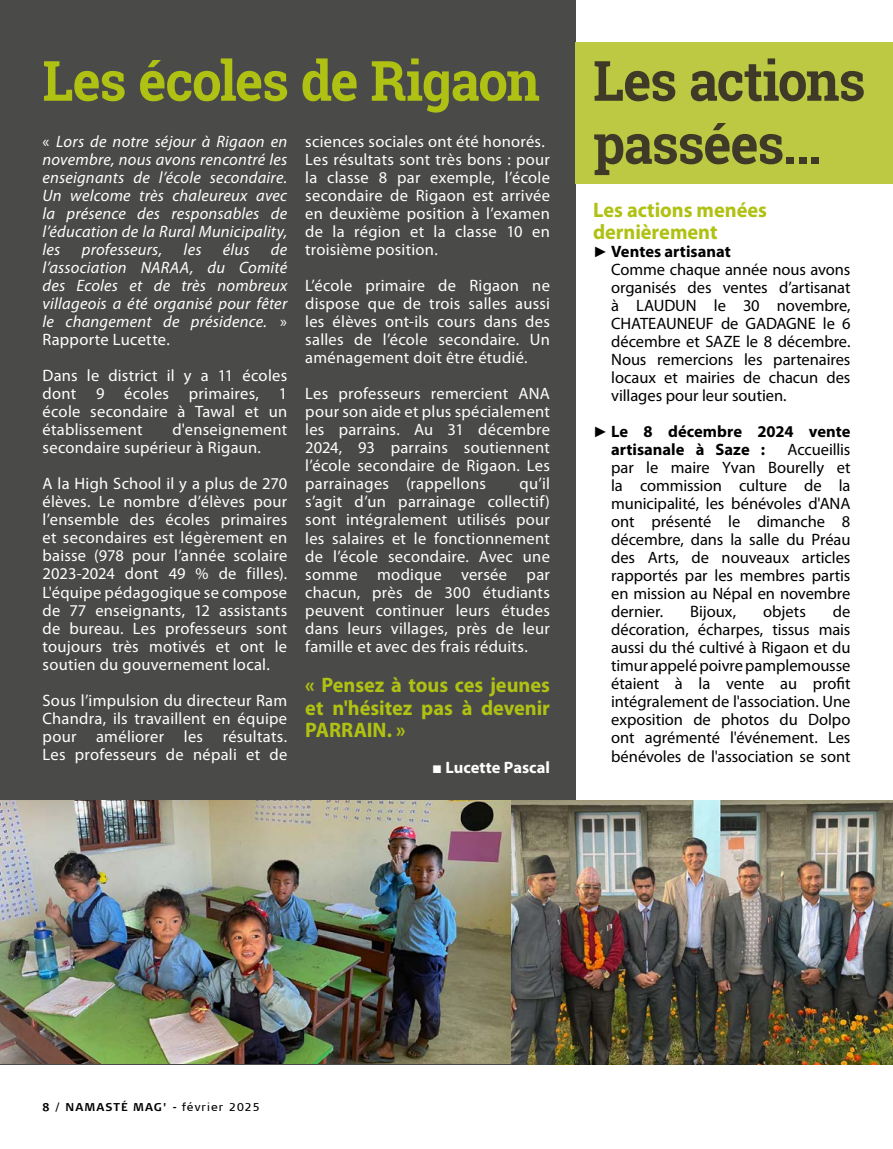
<style>
.page{position:relative;width:893px;height:1149px;background:#fff}
.page>*{position:absolute;margin:0;border:0;box-sizing:border-box;transform-origin:0 0}
.t1{font:700 55.5px/63px "Roboto Slab";letter-spacing:-.025em;color:#3f3927;scale:.95 1}
.t2{font:700 55.5px "Roboto Slab";letter-spacing:-.025em;color:#afc112;scale:.95 1}
.t3{font:700 21px/22.5px "Myriad Pro";letter-spacing:-.005em;color:#afc112;text-align:justify}
.t4{font:16.5px/18px "Myriad Pro";letter-spacing:.015em;color:#fff;text-align:justify}
.t5{font:16.5px/18px "Myriad Pro";letter-spacing:-.005em;color:#000;text-align:justify}
.t6{font:italic 16.5px/18px "Myriad Pro";letter-spacing:.015em;color:#fff;text-align:justify}
.t7{font:700 16.5px/18px "Myriad Pro";color:#000}
.t8{font:700 16.5px "Myriad Pro";color:#fff}
.t9{font:700 11.25px "Signa Column";letter-spacing:.1em;color:#000}
.s1{font-style:normal}
.s2{font-family:"Arial";font-weight:400}
.s3{font-family:"Arial";font-size:15px}
.s4{font-weight:700}
.s5{font-family:"Arial";font-weight:400;font-size:15px}
.s6{font-weight:400}
</style>
<div class="page">
<div style="left:0;top:0;width:575px;height:1064px;background:#4a4a49"></div>
<img style="left:0;top:799px;width:893px;height:265px">
<div style="left:575px;top:43px;width:318px;height:141px;background:#bdc943"></div>
<h1 class="t2" style="left:43px;top:43px;width:525px">Les écoles de Rigaon</h1>
<p class="t6" style="left:43px;top:132px;width:246px"><span class="s1">«</span> Lors de notre séjour à Rigaon en novembre, nous avons rencontré les enseignants de l’école secondaire.<br>Un welcome très chaleureux avec la présence des responsables de l’éducation de la Rural Municipality, les</p>
<p class="t4" style="left:305px;top:132px;width:246px;text-align:left">sciences sociales ont été honorés.<br>Les résultats sont très bons : pour la classe 8 par exemple, l’école secondaire de Rigaon est arrivée en deuxième position à l’examen de la région et la classe 10 en troisième position.</p>
<p class="t4" style="left:305px;top:276px;width:246px">L’école primaire de Rigaon ne dispose que de trois salles aussi les élèves ont-ils cours dans des salles de l’école secondaire. Un aménagement doit être étudié.</p>
<p class="t4" style="left:305px;top:384px;width:246px">Les professeurs remercient ANA pour son aide et plus spécialement les parrains. Au 31 décembre 2024, 93 parrains soutiennent l’école secondaire de Rigaon. Les parrainages (rappellons</p>
<p class="t6" style="left:82px;top:240px;width:82px">professeurs,</p>
<p class="t6" style="left:184px;top:240px;width:19px">les</p>
<p class="t6" style="left:223px;top:240px;width:28px">élus</p>
<p class="t6" style="left:43px;top:240px;width:246px;text-indent:228px">de l’association NARAA, du Comité des Ecoles et de très nombreux villageois a été organisé pour fêter le changement de présidence. <span class="s1">» Rapporte Lucette.</span></p>
<p class="t4" style="left:43px;top:366px;width:246px">Dans le district il y a 11 écoles dont 9 écoles primaires, 1 école secondaire à Tawal et un établissement</p>
<p class="t4" style="left:43px;top:420px;width:246px;text-indent:130px">d'enseignement secondaire supérieur à Rigaun.</p>
<p class="t4" style="left:43px;top:474px;width:246px">A la High School il y a plus de 270 élèves. Le nombre d’élèves pour l’ensemble des écoles primaires et secondaires est légèrement en baisse (978 pour l’année scolaire 2023-2024 dont 49 % de filles).<br>L'équipe pédagogique se compose de 77 enseignants, 12 assistants de bureau. Les professeurs sont toujours très motivés et ont le soutien du gouvernement local.</p>
<p class="t4" style="left:43px;top:690px;width:246px">Sous l’impulsion du directeur Ram Chandra, ils travaillent en équipe pour améliorer les résultats.<br>Les professeurs de népali et de</p>
<p class="t4" style="left:305px;top:474px;width:246px;text-indent:214px">qu’il s’agit d’un parrainage collectif) sont intégralement utilisés pour les salaires et le fonctionnement de l’école secondaire. Avec une somme modique versée par chacun, près de 300 étudiants peuvent continuer leurs études dans leurs villages, près de leur famille et avec des frais réduits.</p>
<p class="t3" style="left:305px;top:672px;width:246px">« Pensez à tous ces jeunes et n'hésitez pas à devenir PARRAIN. »</p>
<p class="t8" style="left:432px;top:756px;width:119px"><span class="s2">■</span> Lucette Pascal</p>
<h1 class="t1" style="left:593px;top:48px;width:288px">Les actions passées...</h1>
<p class="t3" style="left:593px;top:197px;width:175px">Les actions menées dernièrement</p>
<p class="t5" style="left:611px;top:242px;width:241px;text-align:left;text-indent:-18px"><span class="s3">►</span> <span class="s4">Ventes artisanat<br></span>Comme chaque année nous avons organisés des ventes d’artisanat à LAUDUN le 30 novembre,<br>CHATEAUNEUF de GADAGNE le 6 décembre et SAZE le 8 décembre.<br>Nous remercions les partenaires locaux et mairies de chacun des villages pour leur soutien.</p>
<p class="t7" style="left:611px;top:422px;width:241px;text-indent:-18px"><span class="s5">►</span> Le 8 décembre 2024 vente artisanale à Saze :</p>
<p class="t5" style="left:611px;top:440px;width:241px;text-indent:176px">Accueillis par le maire Yvan Bourelly et la commission culture de la municipalité, les bénévoles d'ANA ont présenté le dimanche 8 décembre, dans la salle du Préau des Arts, de nouveaux articles rapportés par les membres partis en mission au Népal en novembre dernier.</p>
<p class="t5" style="left:611px;top:602px;width:241px;text-indent:222px">de décoration, écharpes, tissus mais aussi du thé cultivé à Rigaon et du timur appelé poivre pamplemousse étaient à la vente au profit intégralement de l'association. Une exposition de photos du Dolpo ont agrémenté l'événement. Les bénévoles de l'association se sont</p>
<p class="t5" style="left:690px;top:602px;width:47px">Bijoux,</p>
<p class="t5" style="left:763px;top:602px;width:44px">objets</p>
<p class="t9" style="left:43px;top:1099px;width:219px">8 / NAMASTÉ MAG' - <span class="s6">février 2025</span></p>
</div>
